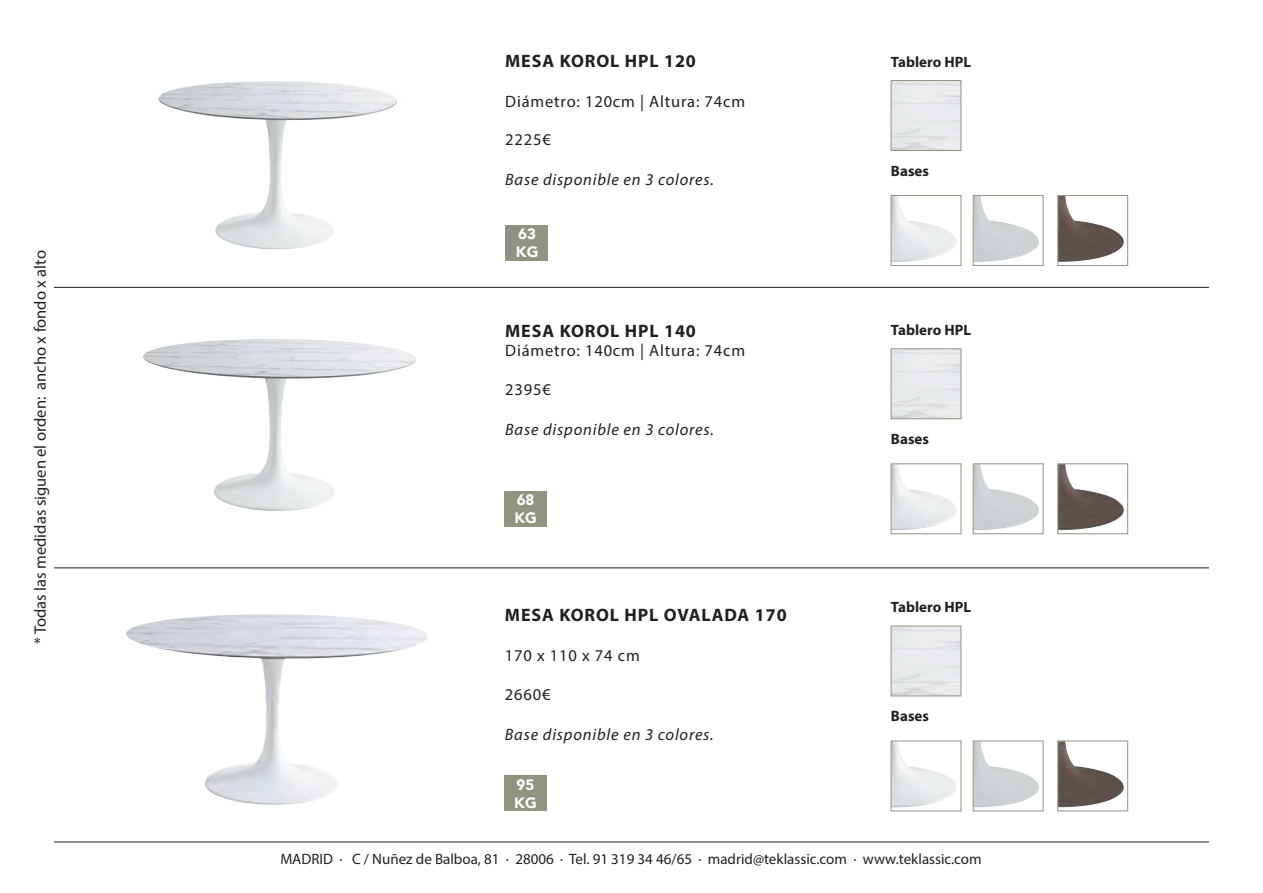
<style>
.page{position:relative;width:1263px;height:893px;background:#fff}
.page>*{position:absolute;margin:0;border:0;box-sizing:border-box;transform-origin:0 0}
.t1{font:700 18px "Myriad Pro";letter-spacing:.05em;color:#231f20}
.t2{font:16.5px "Myriad Pro";letter-spacing:.05em;color:#231f20}
.t3{font:italic 16.5px "Myriad Pro";letter-spacing:.05em;color:#231f20}
.t4{font:16.5px "Myriad Pro";color:#231f20}
.t5{font:15px "Myriad Pro";color:#231f20}
.t6{font:700 15px "Myriad Pro";color:#231f20}
.t7{font:900 15px "Avenir";color:#fff}
</style>
<div class="page">
<hr style="left:54px;top:287px;width:1155px;height:1px;background:#231f20">
<hr style="left:54px;top:568px;width:1155px;height:1px;background:#231f20">
<div style="left:505px;top:491px;width:42px;height:35px;background:#919381"></div>
<img style="left:143px;top:339px;width:273px;height:172px">
<div style="left:505px;top:776px;width:42px;height:35px;background:#919381"></div>
<img style="left:126px;top:614px;width:302px;height:191px">
<img style="left:158px;top:81px;width:239px;height:168px">
<div style="left:505px;top:225px;width:42px;height:36px;background:#919381"></div>
<hr style="left:54px;top:842px;width:1155px;height:1px;background:#231f20">
<div style="left:891px;top:80px;width:70px;height:71px;border:1px solid #919381"></div>
<img style="left:893px;top:197px;width:63px;height:65px">
<div style="left:891px;top:195px;width:70px;height:71px;border:1px solid #919381"></div>
<img style="left:975px;top:197px;width:64px;height:65px">
<div style="left:973px;top:195px;width:70px;height:71px;border:1px solid #919381"></div>
<img style="left:1060px;top:197px;width:64px;height:65px">
<div style="left:1058px;top:195px;width:70px;height:71px;border:1px solid #919381"></div>
<div style="left:891px;top:349px;width:70px;height:70px;border:1px solid #919381"></div>
<img style="left:893px;top:466px;width:63px;height:64px">
<div style="left:891px;top:464px;width:70px;height:70px;border:1px solid #919381"></div>
<img style="left:975px;top:466px;width:64px;height:64px">
<div style="left:973px;top:464px;width:70px;height:70px;border:1px solid #919381"></div>
<img style="left:1060px;top:466px;width:64px;height:64px">
<div style="left:1058px;top:464px;width:70px;height:70px;border:1px solid #919381"></div>
<div style="left:891px;top:626px;width:70px;height:70px;border:1px solid #919381"></div>
<img style="left:893px;top:743px;width:63px;height:64px">
<div style="left:891px;top:741px;width:70px;height:70px;border:1px solid #919381"></div>
<img style="left:975px;top:743px;width:64px;height:64px">
<div style="left:973px;top:741px;width:70px;height:70px;border:1px solid #919381"></div>
<img style="left:1060px;top:743px;width:64px;height:64px">
<div style="left:1058px;top:741px;width:70px;height:70px;border:1px solid #919381"></div>
<p class="t4" style="left:30px;top:644px;width:395px;rotate:-90deg">* Todas las medidas siguen el orden: ancho x fondo x alto</p>
<p class="t1" style="left:505px;top:49px;width:192px">MESA KOROL HPL 120</p>
<p class="t2" style="left:505px;top:91px;width:241px">Diámetro: 120cm | Altura: 74cm</p>
<p class="t2" style="left:505px;top:130px;width:47px">2225€</p>
<p class="t3" style="left:505px;top:170px;width:210px">Base disponible en 3 colores.</p>
<p class="t7" style="left:518px;top:221px;width:19px">63</p>
<p class="t7" style="left:516px;top:239px;width:24px">KG</p>
<p class="t1" style="left:505px;top:319px;width:192px">MESA KOROL HPL 140</p>
<p class="t2" style="left:505px;top:340px;width:241px">Diámetro: 140cm | Altura: 74cm</p>
<p class="t2" style="left:505px;top:379px;width:47px">2395€</p>
<p class="t3" style="left:505px;top:419px;width:210px">Base disponible en 3 colores.</p>
<p class="t7" style="left:517px;top:487px;width:19px">68</p>
<p class="t7" style="left:514px;top:505px;width:24px">KG</p>
<p class="t1" style="left:505px;top:604px;width:283px">MESA KOROL HPL OVALADA 170</p>
<p class="t2" style="left:505px;top:646px;width:136px">170 x 110 x 74 cm</p>
<p class="t2" style="left:505px;top:684px;width:47px">2660€</p>
<p class="t3" style="left:505px;top:724px;width:210px">Base disponible en 3 colores.</p>
<p class="t7" style="left:516px;top:772px;width:19px">95</p>
<p class="t7" style="left:514px;top:790px;width:24px">KG</p>
<p class="t6" style="left:891px;top:52px;width:82px">Tablero HPL</p>
<p class="t6" style="left:891px;top:161px;width:39px">Bases</p>
<p class="t6" style="left:891px;top:320px;width:82px">Tablero HPL</p>
<p class="t6" style="left:891px;top:429px;width:39px">Bases</p>
<p class="t6" style="left:891px;top:597px;width:82px">Tablero HPL</p>
<p class="t6" style="left:891px;top:706px;width:39px">Bases</p>
<p class="t5" style="left:280px;top:849px;width:703px">MADRID · C / Nuñez de Balboa, 81 · 28006 · Tel. 91 319 34 46/65 · madrid@teklassic.com · www.teklassic.com</p>
</div>
